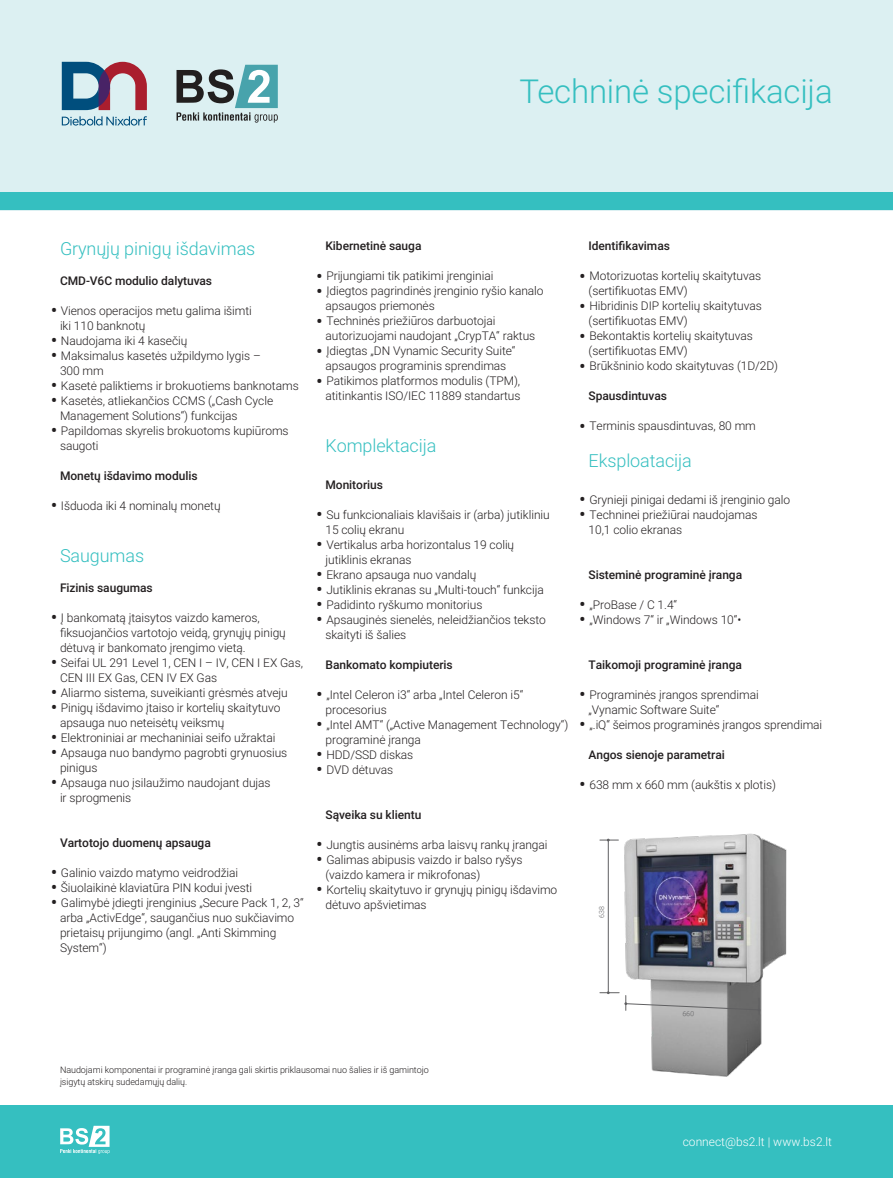
<style>
.page{position:relative;width:893px;height:1178px;background:#fff}
.page>*{position:absolute;margin:0;border:0;box-sizing:border-box;transform-origin:0 0}
.t1{font:300 33px "Roboto";letter-spacing:-.005em;color:#35bfc0}
.t2{font:300 18px "Roboto";letter-spacing:-.005em;color:#35bfc0}
.t3{font:300 12px/15px "Roboto";letter-spacing:-.005em;color:#231f20}
.t4{font:500 12px "Roboto";letter-spacing:-.005em;color:#231f20}
.t5{font:300 12px "Roboto";color:#fff}
.t6{font:300 9px/12px "Roboto";letter-spacing:-.005em;color:#231f20}
.t7{font:300 6.9px "Roboto";color:#5f5f61}
.s1{font-weight:700;font-size:16.5px}
</style>
<div class="page">
<div style="left:0;top:0;width:893px;height:210px;background:#dcf0f2"></div>
<div style="left:0;top:193px;width:893px;height:17px;background:#35bfc0"></div>
<div style="left:0;top:1106px;width:893px;height:72px;background:#35bfc0"></div>
<svg style="left:60px;top:1126px;width:50px;height:28px"></svg>
<svg style="left:177px;top:65px;width:101px;height:58px"></svg>
<svg style="left:62px;top:62px;width:85px;height:48px"></svg>
<svg style="left:62px;top:116px;width:85px;height:10px"></svg>
<img style="left:624px;top:833px;width:163px;height:244px">
<hr style="left:608px;top:840px;width:1px;height:153px;background:#5f5f61">
<svg style="left:600px;top:839px;width:18px;height:2px"></svg>
<svg style="left:600px;top:991px;width:160px;height:26px"></svg>
<h1 class="t1" style="left:519px;top:69px;width:315px">Techninė specifikacija</h1>
<h2 class="t2" style="left:60px;top:236px;width:197px">Grynųjų pinigų išdavimas</h2>
<p class="t4" style="left:60px;top:272px;width:154px">CMD-V6C modulio dalytuvas</p>
<p class="t3" style="left:60px;top:303px;width:193px;text-indent:-9px"><span class="s1">•</span> Vienos operacijos metu galima išimti iki 110 banknotų</p>
<p class="t3" style="left:51px;top:333px;width:138px"><span class="s1">•</span> Naudojama iki 4 kasečių</p>
<p class="t3" style="left:60px;top:348px;width:202px;text-indent:-9px"><span class="s1">•</span> Maksimalus kasetės užpildymo lygis –<br>300 mm</p>
<p class="t3" style="left:51px;top:378px;width:249px"><span class="s1">•</span> Kasetė paliktiems ir brokuotiems banknotams</p>
<p class="t3" style="left:60px;top:393px;width:215px;text-indent:-9px"><span class="s1">•</span> Kasetės, atliekančios CCMS („Cash Cycle<br>Management Solutions“) funkcijas</p>
<p class="t3" style="left:60px;top:423px;width:230px;text-indent:-9px"><span class="s1">•</span> Papildomas skyrelis brokuotoms kupiūroms saugoti</p>
<p class="t4" style="left:60px;top:467px;width:139px">Monetų išdavimo modulis</p>
<p class="t3" style="left:51px;top:498px;width:171px"><span class="s1">•</span> Išduoda iki 4 nominalų monetų</p>
<h2 class="t2" style="left:60px;top:542px;width:86px">Saugumas</h2>
<p class="t4" style="left:60px;top:579px;width:94px">Fizinis saugumas</p>
<p class="t3" style="left:60px;top:609px;width:227px;text-indent:-9px"><span class="s1">•</span> Į bankomatą įtaisytos vaizdo kameros, fiksuojančios vartotojo veidą, grynųjų pinigų dėtuvą ir bankomato įrengimo vietą.</p>
<p class="t3" style="left:60px;top:654px;width:244px;text-indent:-9px"><span class="s1">•</span> Seifai UL 291 Level 1, CEN I – IV, CEN I EX Gas,<br>CEN III EX Gas, CEN IV EX Gas</p>
<p class="t3" style="left:51px;top:684px;width:238px"><span class="s1">•</span> Aliarmo sistema, suveikianti grėsmės atveju</p>
<p class="t3" style="left:60px;top:699px;width:222px;text-indent:-9px"><span class="s1">•</span> Pinigų išdavimo įtaiso ir kortelių skaitytuvo apsauga nuo neteisėtų veiksmų</p>
<p class="t3" style="left:51px;top:729px;width:226px"><span class="s1">•</span> Elektroniniai ar mechaniniai seifo užraktai</p>
<p class="t3" style="left:60px;top:744px;width:229px;text-indent:-9px"><span class="s1">•</span> Apsauga nuo bandymo pagrobti grynuosius pinigus</p>
<p class="t3" style="left:60px;top:774px;width:212px;text-indent:-9px"><span class="s1">•</span> Apsauga nuo įsilaužimo naudojant dujas ir sprogmenis</p>
<p class="t4" style="left:60px;top:834px;width:152px">Vartotojo duomenų apsauga</p>
<p class="t3" style="left:51px;top:864px;width:189px"><span class="s1">•</span> Galinio vaizdo matymo veidrodžiai</p>
<p class="t3" style="left:51px;top:879px;width:203px"><span class="s1">•</span> Šiuolaikinė klaviatūra PIN kodui įvesti</p>
<p class="t3" style="left:60px;top:894px;width:245px;text-indent:-9px"><span class="s1">•</span> Galimybė įdiegti įrenginius „Secure Pack 1, 2, 3“ arba „ActivEdge“, saugančius nuo sukčiavimo prietaisų prijungimo (angl. „Anti Skimming System“)</p>
<p class="t4" style="left:325px;top:238px;width:98px">Kibernetinė sauga</p>
<p class="t3" style="left:316px;top:268px;width:178px"><span class="s1">•</span> Prijungiami tik patikimi įrenginiai</p>
<p class="t3" style="left:325px;top:283px;width:220px;text-indent:-9px"><span class="s1">•</span> Įdiegtos pagrindinės įrenginio ryšio kanalo apsaugos priemonės</p>
<p class="t3" style="left:325px;top:313px;width:211px;text-indent:-9px"><span class="s1">•</span> Techninės priežiūros darbuotojai autorizuojami naudojant „CrypTA“ raktus</p>
<p class="t3" style="left:316px;top:343px;width:201px;text-align:center"><span class="s1">•</span> Įdiegtas „DN Vynamic Security Suite“ apsaugos programinis sprendimas</p>
<p class="t3" style="left:316px;top:373px;width:206px;text-align:right"><span class="s1">•</span> Patikimos platformos modulis (TPM), atitinkantis ISO/IEC 11889 standartus</p>
<h2 class="t2" style="left:325px;top:433px;width:112px">Komplektacija</h2>
<p class="t4" style="left:325px;top:476px;width:59px">Monitorius</p>
<p class="t3" style="left:325px;top:506px;width:226px;text-indent:-9px"><span class="s1">•</span> Su funkcionaliais klavišais ir (arba) jutikliniu<br>15 colių ekranu</p>
<p class="t3" style="left:325px;top:536px;width:190px;text-indent:-9px"><span class="s1">•</span> Vertikalus arba horizontalus 19 colių jutiklinis ekranas</p>
<p class="t3" style="left:316px;top:566px;width:161px"><span class="s1">•</span> Ekrano apsauga nuo vandalų</p>
<p class="t3" style="left:316px;top:581px;width:229px"><span class="s1">•</span> Jutiklinis ekranas su „Multi-touch“ funkcija</p>
<p class="t3" style="left:316px;top:596px;width:167px"><span class="s1">•</span> Padidinto ryškumo monitorius</p>
<p class="t3" style="left:325px;top:611px;width:222px;text-indent:-9px"><span class="s1">•</span> Apsauginės sienelės, neleidžiančios teksto skaityti iš šalies</p>
<p class="t4" style="left:325px;top:656px;width:129px">Bankomato kompiuteris</p>
<p class="t3" style="left:325px;top:686px;width:199px;text-indent:-9px"><span class="s1">•</span> „Intel Celeron i3“ arba „Intel Celeron i5“ procesorius</p>
<p class="t3" style="left:325px;top:716px;width:244px;text-indent:-9px"><span class="s1">•</span> „Intel AMT“ („Active Management Technology“) programinė įranga</p>
<p class="t3" style="left:316px;top:746px;width:98px"><span class="s1">•</span> HDD/SSD diskas</p>
<p class="t3" style="left:316px;top:761px;width:78px"><span class="s1">•</span> DVD dėtuvas</p>
<p class="t4" style="left:325px;top:806px;width:97px">Sąveika su klientu</p>
<p class="t3" style="left:316px;top:836px;width:233px"><span class="s1">•</span> Jungtis ausinėms arba laisvų rankų įrangai</p>
<p class="t3" style="left:325px;top:851px;width:199px;text-indent:-9px"><span class="s1">•</span> Galimas abipusis vaizdo ir balso ryšys (vaizdo kamera ir mikrofonas)</p>
<p class="t3" style="left:325px;top:881px;width:233px;text-indent:-9px"><span class="s1">•</span> Kortelių skaitytuvo ir grynųjų pinigų išdavimo dėtuvo apšvietimas</p>
<p class="t4" style="left:589px;top:238px;width:83px">Identifikavimas</p>
<p class="t3" style="left:589px;top:268px;width:174px;text-indent:-9px"><span class="s1">•</span> Motorizuotas kortelių skaitytuvas (sertifikuotas EMV)</p>
<p class="t3" style="left:589px;top:298px;width:175px;text-indent:-9px"><span class="s1">•</span> Hibridinis DIP kortelių skaitytuvas (sertifikuotas EMV)</p>
<p class="t3" style="left:589px;top:328px;width:166px;text-indent:-9px"><span class="s1">•</span> Bekontaktis kortelių skaitytuvas (sertifikuotas EMV)</p>
<p class="t3" style="left:580px;top:358px;width:200px"><span class="s1">•</span> Brūkšninio kodo skaitytuvas (1D/2D)</p>
<p class="t4" style="left:589px;top:388px;width:80px">Spausdintuvas</p>
<p class="t3" style="left:580px;top:418px;width:178px"><span class="s1">•</span> Terminis spausdintuvas, 80 mm</p>
<h2 class="t2" style="left:589px;top:448px;width:105px">Eksploatacija</h2>
<p class="t3" style="left:580px;top:491px;width:212px"><span class="s1">•</span> Grynieji pinigai dedami iš įrenginio galo</p>
<p class="t3" style="left:589px;top:506px;width:170px;text-indent:-9px"><span class="s1">•</span> Techninei priežiūrai naudojamas<br>10,1 colio ekranas</p>
<p class="t4" style="left:589px;top:566px;width:155px">Sisteminė programinė įranga</p>
<p class="t3" style="left:580px;top:596px;width:99px"><span class="s1">•</span> „ProBase / C 1.4“</p>
<p class="t3" style="left:580px;top:611px;width:163px"><span class="s1">•</span> „Windows 7“ ir „Windows 10“•</p>
<p class="t4" style="left:589px;top:656px;width:155px">Taikomoji programinė įranga</p>
<p class="t3" style="left:589px;top:686px;width:172px;text-indent:-9px"><span class="s1">•</span> Programinės įrangos sprendimai „Vynamic Software Suite“</p>
<p class="t3" style="left:580px;top:716px;width:244px"><span class="s1">•</span> „.iQ“ šeimos programinės įrangos sprendimai</p>
<p class="t4" style="left:589px;top:746px;width:138px">Angos sienoje parametrai</p>
<p class="t3" style="left:580px;top:776px;width:198px"><span class="s1">•</span> 638 mm x 660 mm (aukštis x plotis)</p>
<p class="t7" style="left:597px;top:918px;width:13px;rotate:-90deg">638</p>
<p class="t6" style="left:60px;top:1064px;width:370px">Naudojami komponentai ir programinė įranga gali skirtis priklausomai nuo šalies ir iš gamintojo įsigytų atskirų sudedamųjų dalių.</p>
<p class="t5" style="left:683px;top:1134px;width:151px">connect@bs2.lt | www.bs2.lt</p>
</div>
